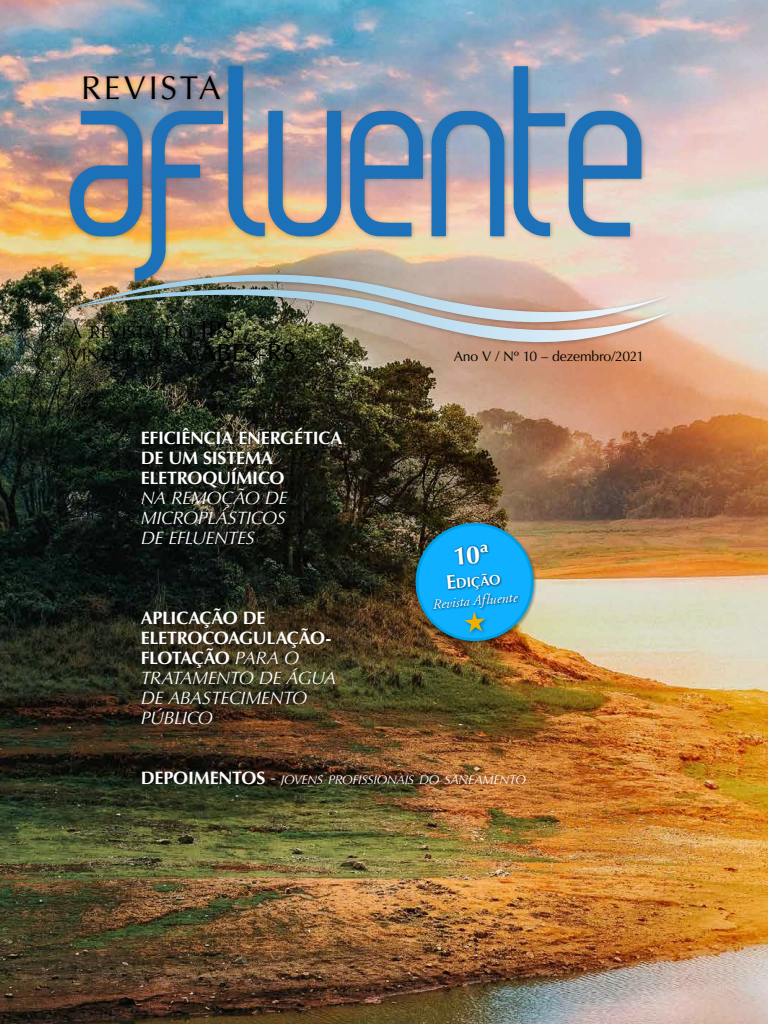
<style>
.page{position:relative;width:768px;height:1024px;background:#fff}
.page>*{position:absolute;margin:0;border:0;box-sizing:border-box;transform-origin:0 0}
.t1{font:182px "Reflex";letter-spacing:-.05em;color:#1d71b8}
.t2{font:33.1px "Optima LT Std";letter-spacing:.085em;color:#000}
.t3{font:italic 18px/20px "Optima";letter-spacing:-.025em;color:#fff;text-align:justify}
.t4{font:700 18px/20px "Optima";letter-spacing:-.015em;color:#fff}
.t5{font:17.4px/23.6px "Optima LT Std";letter-spacing:.015em;color:#000}
.t6{font:14.1px "Adobe Garamond Italic Os F";color:#fff}
.t7{font:14px "Optima";letter-spacing:-.015em;color:#000}
.t8{font:700 13.9px "Optima";color:#fff}
.t9{font:italic 12.6px "Optima";letter-spacing:-.025em;color:#fff}
.s1{font-size:24.8px}
.s2{font-weight:700;font-style:normal}
.s3{font-size:19.8px}
.s4{font-weight:700;font-style:normal;font-size:18px}
.s5{font-size:18px}
</style>
<div class="page">
<img style="left:0;top:0;width:768px;height:1024px">
<div style="left:66px;top:62px;width:615px;height:305px;background:#000;opacity:.3"></div>
<svg style="left:71px;top:260px;width:606px;height:18px;background:#d3b69a"></svg>
<img style="left:71px;top:278px;width:606px;height:93px">
<div style="left:415px;top:522px;width:123px;height:123px;background:#000;opacity:.33"></div>
<div style="left:417px;top:524px;width:115px;height:116px;background:#0eb0ff;border-radius:50%"></div>
<div style="left:416px;top:523px;width:118px;height:118px;border:3px solid #009fe3;border-radius:50%"></div>
<div style="left:431px;top:543px;width:89px;height:68px;background:#000;opacity:.75"></div>
<div style="left:463px;top:610px;width:27px;height:27px;background:#0eb0ff"></div>
<svg style="left:464px;top:611px;width:21px;height:22px"></svg>
<svg style="left:454px;top:545px;width:34px;height:20px"></svg>
<h1 class="t1" style="left:64px;top:23px;width:588px">afluente</h1>
<p class="t5" style="left:70px;top:320px;width:227px">A REVISTA DO <span class="s1">JPS<br></span>VINCULADA À <span class="s1">ABES-RS</span></p>
<h2 class="t2" style="left:81px;top:68px;width:141px">REVISTA</h2>
<p class="t7" style="left:454px;top:348px;width:192px">Ano V / Nº 10 – dezembro/2021</p>
<p class="t4" style="left:141px;top:428px;width:203px">EFICIÊNCIA ENERGÉTICA<br>DE UM SISTEMA<br>ELETROQUÍMICO</p>
<p class="t3" style="left:141px;top:488px;width:148px">NA REMOÇÃO DE MICROPLÁSTICOS DE EFLUENTES</p>
<p class="t3" style="left:141px;top:608px;width:197px;text-align:left"><span class="s2">APLICAÇÃO DE<br>ELETROCOAGULAÇÃO-<br>FLOTAÇÃO</span> PARA O<br>TRATAMENTO DE ÁGUA<br>DE ABASTECIMENTO<br>PÚBLICO</p>
<p class="t8" style="left:446px;top:576px;width:56px;rotate:-5deg"><span class="s3">E</span>dição</p>
<p class="t6" style="left:432px;top:597px;width:87px;rotate:-5deg">Revista Afluente</p>
<p class="t9" style="left:141px;top:772px;width:387px"><span class="s4">DEPOIMENTOS</span> <span class="s5">-</span> JOVENS PROFISSIONAIS DO SANEAMENTO</p>
</div>
